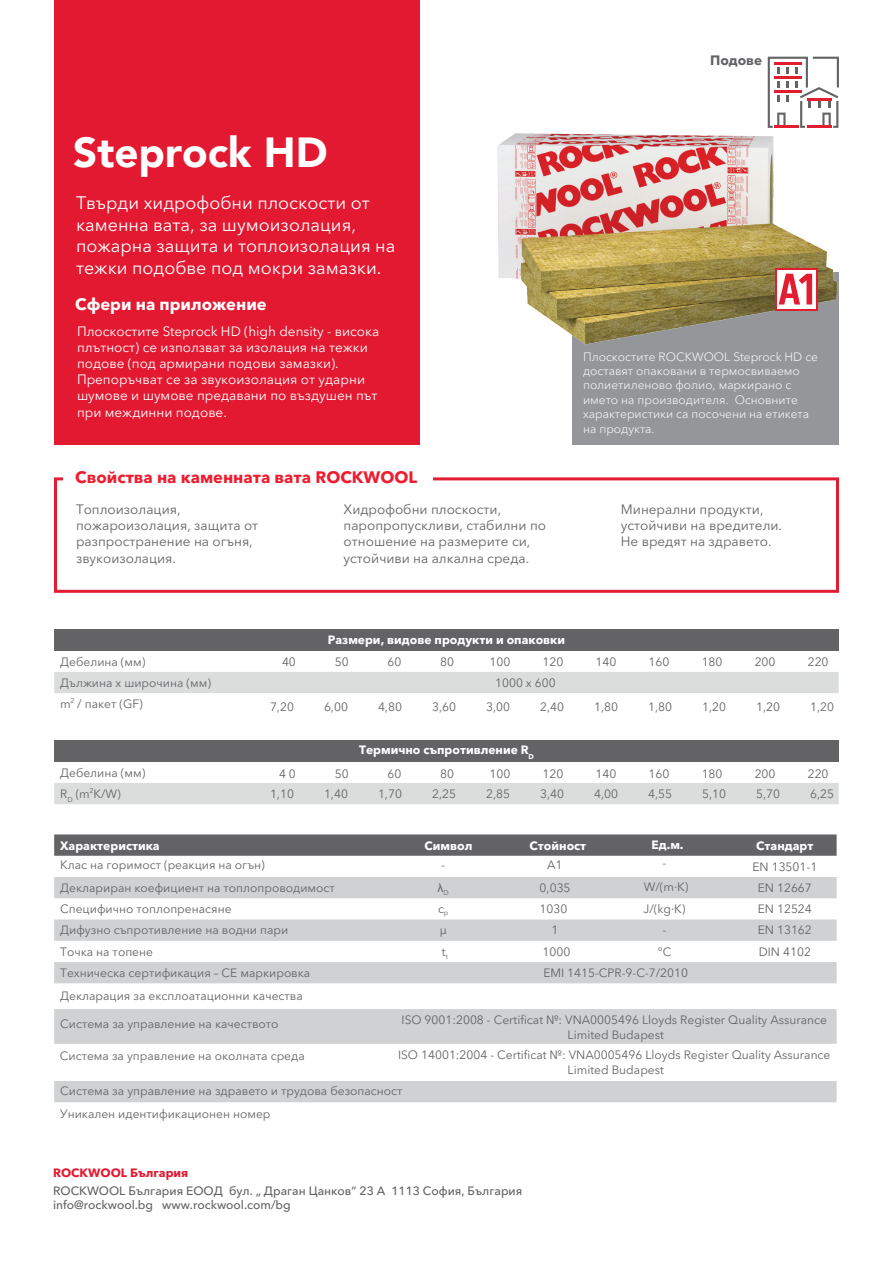
<style>
.page{position:relative;width:893px;height:1263px;background:#fff}
.page>*{position:absolute;margin:0;border:0;box-sizing:border-box;transform-origin:0 0}
.t1{font:900 42px "Avenir";color:#fff}
.t2{font:18px/21.6px "Avenir Next Cyr";color:#fff}
.t3{font:700 16.5px "Avenir Next Cyr";color:#ed1d2f}
.t4{font:700 16.5px "Avenir Next Cyr";color:#fff}
.t5{font:13.5px/16.2px "Avenir Next Cyr";color:#636366}
.t6{font:13.5px/16.2px "Avenir Next Cyr";color:#fff}
.t7{font:700 13.5px "Avenir Next Cyr";color:#636366}
.t8{font:12px/21.3px "Avenir Next Cyr";color:#636466}
.t9{font:300 12px/14.4px "Avenir Next Cyr";color:#fff}
.t10{font:700 12px "Avenir Next Cyr";color:#fff}
.t11{font:500 12px/14.4px "Avenir Next Cyr";color:#636366}
.t12{font:700 12px "Avenir Next Cyr";color:#e21931}
.t13{font:12px "Arial";color:#636466}
.t14{font:7.05px "Avenir Next Cyr";color:#636466}
</style>
<div class="page">
<svg style="left:768px;top:57px;width:71px;height:46px"></svg>
<hr style="left:807px;top:98px;width:25px;height:2px;background:#e21d31">
<svg style="left:54px;top:834px;width:783px;height:22px;background:#68686b"></svg>
<svg style="left:54px;top:877px;width:783px;height:225px"></svg>
<svg style="left:54px;top:919px;width:783px;height:22px;background:#d1d2d4"></svg>
<div style="left:572px;top:272px;width:267px;height:172px;background:#949699"></div>
<div style="left:54px;top:0;width:365px;height:444px;background:#e21931"></div>
<svg style="left:54px;top:477px;width:785px;height:116px"></svg>
<div style="left:64px;top:459px;width:369px;height:30px;background:#fff"></div>
<div style="left:54px;top:629px;width:785px;height:22px;background:#636366"></div>
<div style="left:54px;top:672px;width:785px;height:21px;background:#dbdddd"></div>
<div style="left:54px;top:740px;width:785px;height:22px;background:#636366"></div>
<div style="left:54px;top:783px;width:785px;height:21px;background:#dbdddd"></div>
<img style="left:497px;top:103px;width:342px;height:242px">
<div style="left:775px;top:268px;width:43px;height:42px;background:linear-gradient(to right,#fff,#fff)"></div>
<svg style="left:777px;top:270px;width:39px;height:38px"></svg>
<svg style="left:779px;top:274px;width:33px;height:30px"></svg>
<h1 class="t1" style="left:73px;top:116px;width:256px">Steprock HD</h1>
<h2 class="t2" style="left:76px;top:192px;width:321px">Твърди хидрофобни плоскости от каменна вата, за шумоизолация, пожарна защита и топлоизолация на тежки подобве под мокри замазки.</h2>
<h3 class="t4" style="left:75px;top:294px;width:193px">Сфери на приложение</h3>
<p class="t6" style="left:77px;top:323px;width:304px">Плоскостите Steprock HD (high density - висока плътност) се използват за изолация на тежки подове (под армирани подови замазки).<br>Препоръчват се за звукоизолация от ударни шумове и шумове предавани по въздушен път при междинни подове.</p>
<h3 class="t3" style="left:75px;top:467px;width:343px">Свойства на каменната вата ROCKWOOL</h3>
<p class="t7" style="left:710px;top:52px;width:54px">Подове</p>
<p class="t9" style="left:583px;top:349px;width:236px">Плоскостите ROCKWOOL Steprock HD се доставят опаковани в термосвиваемо полиетиленово фолио, маркирано с името на производителя. Основните характеристики са посочени на етикета на продукта.</p>
<p class="t5" style="left:344px;top:501px;width:204px">Хидрофобни плоскости, паропропускливи, стабилни по отношение на размерите си, устойчиви на алкална среда.</p>
<p class="t5" style="left:76px;top:501px;width:184px">Топлоизолация, пожароизолация, защита от разпространение на огъня, звукоизолация.</p>
<p class="t5" style="left:621px;top:501px;width:163px">Минерални продукти, устойчиви на вредители.<br>Не вредят на здравето.</p>
<p class="t8" style="left:60px;top:651px;width:152px">Дебелина (мм)<br>Дължина x широчина (мм) m<sup>2</sup> / пакет (GF)</p>
<p class="t8" style="left:60px;top:762px;width:87px">Дебелина (мм)<br>R<sub>D</sub> (m<sup>2</sup>K/W)</p>
<p class="t10" style="left:328px;top:632px;width:239px">Размери, видове продукти и опаковки</p>
<p class="t8" style="left:282px;top:651px;width:15px">40</p>
<p class="t8" style="left:335px;top:651px;width:15px">50</p>
<p class="t8" style="left:387px;top:651px;width:15px">60</p>
<p class="t8" style="left:440px;top:651px;width:15px">80</p>
<p class="t8" style="left:490px;top:651px;width:22px">100</p>
<p class="t8" style="left:543px;top:651px;width:22px">120</p>
<p class="t8" style="left:596px;top:651px;width:22px">140</p>
<p class="t8" style="left:649px;top:651px;width:22px">160</p>
<p class="t8" style="left:702px;top:651px;width:22px">180</p>
<p class="t8" style="left:755px;top:651px;width:22px">200</p>
<p class="t8" style="left:808px;top:651px;width:22px">220</p>
<p class="t8" style="left:495px;top:672px;width:62px">1000 x 600</p>
<p class="t8" style="left:270px;top:696px;width:25px">7,20</p>
<p class="t8" style="left:324px;top:696px;width:25px">6,00</p>
<p class="t8" style="left:378px;top:696px;width:25px">4,80</p>
<p class="t8" style="left:432px;top:696px;width:25px">3,60</p>
<p class="t8" style="left:486px;top:696px;width:25px">3,00</p>
<p class="t8" style="left:540px;top:696px;width:25px">2,40</p>
<p class="t8" style="left:594px;top:696px;width:25px">1,80</p>
<p class="t8" style="left:648px;top:696px;width:25px">1,80</p>
<p class="t8" style="left:702px;top:696px;width:26px">1,20</p>
<p class="t8" style="left:756px;top:696px;width:26px">1,20</p>
<p class="t8" style="left:810px;top:696px;width:26px">1,20</p>
<p class="t10" style="left:359px;top:743px;width:176px">Термично съпротивление R<sub>D</sub></p>
<p class="t8" style="left:279px;top:763px;width:18px">4 0</p>
<p class="t8" style="left:335px;top:763px;width:15px">50</p>
<p class="t8" style="left:387px;top:763px;width:15px">60</p>
<p class="t8" style="left:440px;top:763px;width:15px">80</p>
<p class="t8" style="left:490px;top:763px;width:22px">100</p>
<p class="t8" style="left:543px;top:763px;width:22px">120</p>
<p class="t8" style="left:596px;top:763px;width:22px">140</p>
<p class="t8" style="left:649px;top:763px;width:22px">160</p>
<p class="t8" style="left:702px;top:763px;width:22px">180</p>
<p class="t8" style="left:755px;top:763px;width:22px">200</p>
<p class="t8" style="left:808px;top:763px;width:22px">220</p>
<p class="t8" style="left:270px;top:783px;width:25px">1,10</p>
<p class="t8" style="left:324px;top:783px;width:25px">1,40</p>
<p class="t8" style="left:378px;top:783px;width:25px">1,70</p>
<p class="t8" style="left:432px;top:783px;width:25px">2,25</p>
<p class="t8" style="left:486px;top:783px;width:25px">2,85</p>
<p class="t8" style="left:540px;top:783px;width:25px">3,40</p>
<p class="t8" style="left:594px;top:783px;width:25px">4,00</p>
<p class="t8" style="left:648px;top:783px;width:25px">4,55</p>
<p class="t8" style="left:702px;top:783px;width:26px">5,10</p>
<p class="t8" style="left:756px;top:783px;width:26px">5,70</p>
<p class="t8" style="left:810px;top:783px;width:26px">6,25</p>
<p class="t10" style="left:60px;top:838px;width:101px">Характеристика</p>
<p class="t10" style="left:424px;top:838px;width:49px">Символ</p>
<p class="t10" style="left:530px;top:838px;width:58px">Стойност</p>
<p class="t10" style="left:652px;top:838px;width:33px">Ед.м.</p>
<p class="t10" style="left:756px;top:838px;width:59px">Стандарт</p>
<p class="t8" style="left:60px;top:854px;width:206px">Клас на горимост (реакция на огън)</p>
<p class="t8" style="left:441px;top:854px;width:5px">-</p>
<p class="t8" style="left:547px;top:854px;width:17px">A1</p>
<p class="t8" style="left:663px;top:852px;width:5px">-</p>
<p class="t8" style="left:752px;top:856px;width:66px">EN 13501-1</p>
<p class="t8" style="left:60px;top:877px;width:276px">Деклариран коефициент на топлопроводимост</p>
<p class="t13" style="left:437px;top:880px;width:13px">λ<sub>D</sub></p>
<p class="t8" style="left:540px;top:877px;width:32px">0,035</p>
<p class="t8" style="left:758px;top:877px;width:56px">EN 12667</p>
<p class="t14" style="left:444px;top:909px;width:6px">p</p>
<p class="t8" style="left:60px;top:941px;width:94px">Точка на топене</p>
<p class="t8" style="left:442px;top:941px;width:8px">t<sub>t</sub></p>
<p class="t8" style="left:658px;top:941px;width:15px">°C</p>
<p class="t8" style="left:759px;top:941px;width:54px">DIN 4102</p>
<p class="t8" style="left:60px;top:962px;width:252px">Техническа сертификация – CE маркировка</p>
<p class="t8" style="left:543px;top:962px;width:146px">EMI 1415-CPR-9-C-7/2010</p>
<p class="t8" style="left:60px;top:1013px;width:220px">Система за управление на качеството</p>
<p class="t8" style="left:644px;top:877px;width:46px">W/(m∙K)</p>
<p class="t8" style="left:60px;top:899px;width:173px">Специфично топлопренасяне</p>
<p class="t8" style="left:438px;top:899px;width:7px">c</p>
<p class="t8" style="left:539px;top:899px;width:29px">1030</p>
<p class="t8" style="left:643px;top:899px;width:43px">J/(kg∙K)</p>
<p class="t8" style="left:758px;top:899px;width:56px">EN 12524</p>
<p class="t8" style="left:60px;top:919px;width:230px">Дифузно съпротивление на водни пари</p>
<p class="t8" style="left:440px;top:919px;width:9px">μ</p>
<p class="t8" style="left:551px;top:919px;width:8px">1</p>
<p class="t8" style="left:663px;top:919px;width:5px">-</p>
<p class="t8" style="left:758px;top:919px;width:56px">EN 13162</p>
<p class="t8" style="left:543px;top:941px;width:29px">1000</p>
<p class="t8" style="left:60px;top:985px;width:244px">Декларация за експлоатационни качества</p>
<p class="t8" style="left:402px;top:1013px;width:427px;line-height:14.4px;text-align:center">ISO 9001:2008 - Certificat №: VNA0005496 Lloyds Register Quality Assurance<br>Limited Budapest</p>
<p class="t8" style="left:398px;top:1048px;width:434px;line-height:14.4px;text-align:center">ISO 14001:2004 - Certificat №: VNA0005496 Lloyds Register Quality Assurance<br>Limited Budapest</p>
<p class="t8" style="left:60px;top:1079px;width:344px;line-height:23.1px">Система за управление на здравето и трудова безопасност<br>Уникален идентификационен номер</p>
<p class="t8" style="left:60px;top:1045px;width:246px">Система за управление на околната среда</p>
<p class="t12" style="left:53px;top:1165px;width:137px">ROCKWOOL България</p>
<p class="t11" style="left:53px;top:1183px;width:471px">ROCKWOOL България EООД бул. „ Драган Цанков” 23 А 1113 София, България info@rockwool.bg www.rockwool.com/bg</p>
</div>
